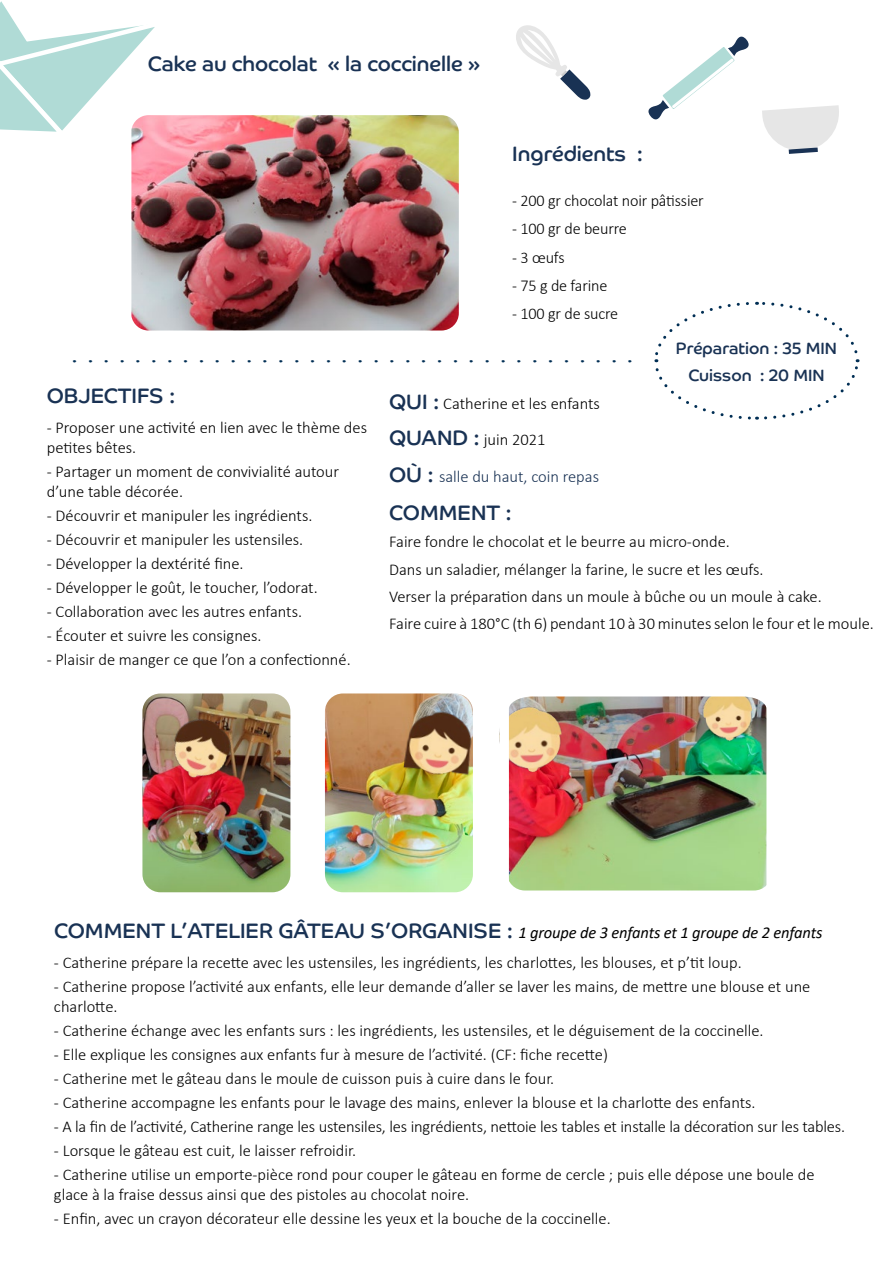
<style>
.page{position:relative;width:893px;height:1263px;background:#fff}
.page>*{position:absolute;margin:0;border:0;box-sizing:border-box;transform-origin:0 0}
.t1{font:30px "Amandine";color:#002e54}
.t2{font:21px "Co Headline Corp";color:#193254}
.t3{font:300 16.5px/19.8px "Calibri";color:#000}
.t4{font:italic 16.5px "Calibri";letter-spacing:-.01em;color:#000}
.t5{font:16.5px/27.3px "Co Headline Corp";color:#193254;text-align:center}
.t6{font:300 16.5px "Calibri";color:#193254}
.s1{font-family:"Co Headline Corp";font-weight:400;font-size:21px;color:#193254}
.s2{font-family:"Co Headline Corp";font-weight:400;font-size:21px}
.s3{font-family:"Co Headline Corp";font-style:normal;font-size:21px;color:#193254}
</style>
<div class="page">
<svg style="left:516px;top:25px;width:74px;height:75px"></svg>
<svg style="left:762px;top:105px;width:77px;height:49px"></svg>
<svg style="left:648px;top:36px;width:101px;height:84px"></svg>
<svg style="left:0;top:1px;width:155px;height:131px"></svg>
<img style="left:131px;top:115px;width:328px;height:215px">
<svg style="left:654px;top:301px;width:206px;height:119px"></svg>
<img style="left:325px;top:693px;width:148px;height:199px">
<img style="left:400px;top:704px;width:73px;height:84px">
<img style="left:142px;top:693px;width:148px;height:199px">
<img style="left:160px;top:708px;width:82px;height:73px">
<img style="left:499px;top:696px;width:268px;height:195px">
<p class="t2" style="left:148px;top:51px;width:334px">Cake au chocolat « la coccinelle »</p>
<p class="t2" style="left:512px;top:141px;width:132px">Ingrédients :</p>
<p class="t3" style="left:512px;top:191px;width:193px">- 200 gr chocolat noir pâtissier</p>
<p class="t3" style="left:512px;top:219px;width:116px">- 100 gr de beurre</p>
<p class="t3" style="left:512px;top:247px;width:54px">- 3 œufs</p>
<p class="t3" style="left:512px;top:276px;width:97px">- 75 g de farine</p>
<p class="t3" style="left:512px;top:304px;width:107px">- 100 gr de sucre</p>
<h1 class="t1" style="left:64px;top:332px;width:573px">....................................</h1>
<p class="t5" style="left:676px;top:334px;width:163px">Préparation : 35 MIN<br>Cuisson : 20 MIN</p>
<p class="t2" style="left:47px;top:383px;width:130px">OBJECTIFS :</p>
<p class="t3" style="left:47px;top:417px;width:322px">- Proposer une activité en lien avec le thème des petites bêtes.</p>
<p class="t3" style="left:47px;top:461px;width:294px">- Partager un moment de convivialité autour d’une table décorée.</p>
<p class="t3" style="left:47px;top:505px;width:267px">- Découvrir et manipuler les ingrédients.</p>
<p class="t3" style="left:47px;top:529px;width:258px">- Découvrir et manipuler les ustensiles.</p>
<p class="t3" style="left:47px;top:553px;width:198px">- Développer la dextérité fine.</p>
<p class="t3" style="left:47px;top:577px;width:272px">- Développer le goût, le toucher, l’odorat.</p>
<p class="t3" style="left:47px;top:601px;width:257px">- Collaboration avec les autres enfants.</p>
<p class="t3" style="left:47px;top:625px;width:216px">- Écouter et suivre les consignes.</p>
<p class="t3" style="left:47px;top:649px;width:305px">- Plaisir de manger ce que l’on a confectionné.</p>
<p class="t3" style="left:389px;top:393px;width:212px"><span class="s1">QUI :</span> Catherine et les enfants</p>
<p class="t3" style="left:389px;top:430px;width:158px"><span class="s1">QUAND :</span> juin 2021</p>
<p class="t6" style="left:389px;top:466px;width:211px"><span class="s2">OÙ :</span> salle du haut, coin repas</p>
<p class="t2" style="left:389px;top:500px;width:124px">COMMENT :</p>
<p class="t3" style="left:389px;top:528px;width:486px;line-height:27.3px">Faire fondre le chocolat et le beurre au micro-onde.<br>Dans un saladier, mélanger la farine, le sucre et les œufs.<br>Verser la préparation dans un moule à bûche ou un moule à cake.<br>Faire cuire à 180°C (th 6) pendant 10 à 30 minutes selon le four et le moule.</p>
<p class="t4" style="left:54px;top:921px;width:770px"><span class="s3">COMMENT L’ATELIER GÂTEAU S’ORGANISE :</span> 1 groupe de 3 enfants et 1 groupe de 2 enfants</p>
<p class="t3" style="left:54px;top:952px;width:689px">- Catherine prépare la recette avec les ustensiles, les ingrédients, les charlottes, les blouses, et p’tit loup.</p>
<p class="t3" style="left:54px;top:976px;width:758px">- Catherine propose l’activité aux enfants, elle leur demande d’aller se laver les mains, de mettre une blouse et une charlotte.</p>
<p class="t3" style="left:54px;top:1020px;width:711px">- Catherine échange avec les enfants surs : les ingrédients, les ustensiles, et le déguisement de la coccinelle.</p>
<p class="t3" style="left:54px;top:1044px;width:555px">- Elle explique les consignes aux enfants fur à mesure de l’activité. (CF: fiche recette)</p>
<p class="t3" style="left:54px;top:1068px;width:502px">- Catherine met le gâteau dans le moule de cuisson puis à cuire dans le four.</p>
<p class="t3" style="left:54px;top:1093px;width:703px">- Catherine accompagne les enfants pour le lavage des mains, enlever la blouse et la charlotte des enfants.</p>
<p class="t3" style="left:54px;top:1117px;width:793px">- A la fin de l’activité, Catherine range les ustensiles, les ingrédients, nettoie les tables et installe la décoration sur les tables.</p>
<p class="t3" style="left:54px;top:1141px;width:304px">- Lorsque le gâteau est cuit, le laisser refroidir.</p>
<p class="t3" style="left:54px;top:1165px;width:762px">- Catherine utilise un emporte-pièce rond pour couper le gâteau en forme de cercle ; puis elle dépose une boule de glace à la fraise dessus ainsi que des pistoles au chocolat noire.</p>
<p class="t3" style="left:54px;top:1209px;width:558px">- Enfin, avec un crayon décorateur elle dessine les yeux et la bouche de la coccinelle.</p>
</div>
